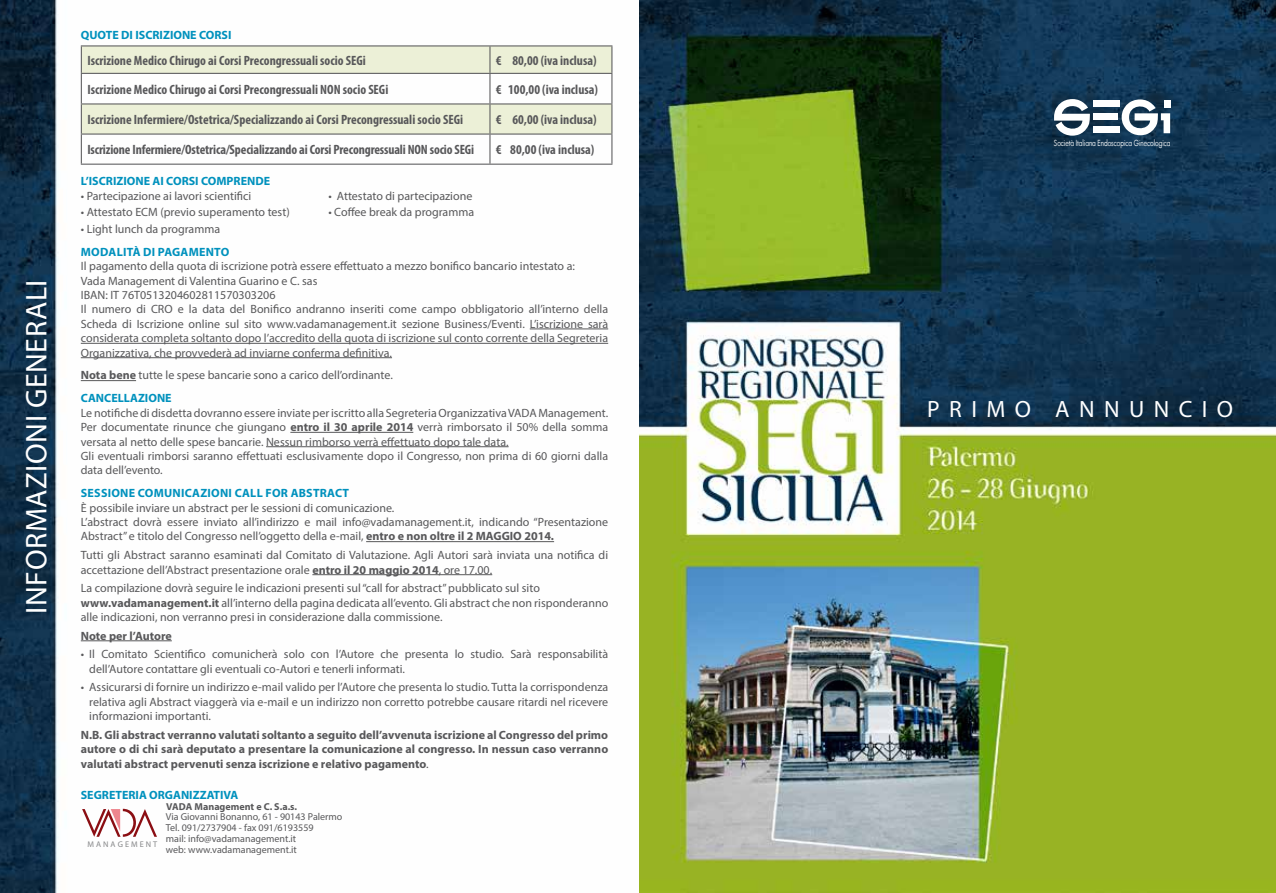
<style>
.page{position:relative;width:1276px;height:893px;background:#fff}
.page>*{position:absolute;margin:0;border:0;box-sizing:border-box;transform-origin:0 0}
.t1{font:30px "Myriad Pro";letter-spacing:.02em;color:#fff}
.t2{font:23.55px "Myriad Pro";letter-spacing:.4em;color:#fff}
.t3{font:700 condensed 13.5px "Myriad Pro";color:#58585a}
.t4{font:12px/14.4px "Myriad Pro";color:#58585a}
.t5{font:700 12px/14.4px "Myriad Pro";color:#58585a;text-align:justify}
.t6{font:700 12px "Myriad Pro";color:#0091bd}
.t7{font:700 12px "Myriad Pro";letter-spacing:.02em;color:#0091bd}
.t8{font:10.05px/10.8px "Myriad Pro";color:#58585a}
.t9{font:700 10.05px "Myriad Pro";color:#58585a}
.t10{font:8.25px "Luz Sans";color:#fff;scale:.77 1}
.t11{font:8.25px "Myriad Pro";letter-spacing:.25em;color:#858688}
.s1{font-weight:700}
.s2{font-weight:700;color:#0091bd}
.s3{font-weight:400}
</style>
<div class="page">
<img style="left:0;top:0;width:1276px;height:893px">
<hr style="left:530px;top:329px;width:78px;height:1px;background:#58585a">
<hr style="left:81px;top:343px;width:527px;height:1px;background:#58585a">
<hr style="left:81px;top:357px;width:311px;height:1px;background:#58585a">
<hr style="left:81px;top:380px;width:55px;height:1px;background:#58585a">
<hr style="left:290px;top:432px;width:123px;height:1px;background:#58585a">
<hr style="left:266px;top:446px;width:242px;height:1px;background:#58585a">
<hr style="left:366px;top:541px;width:188px;height:1px;background:#58585a">
<hr style="left:312px;top:574px;width:180px;height:1px;background:#58585a">
<hr style="left:81px;top:640px;width:91px;height:1px;background:#58585a">
<svg style="left:82px;top:46px;width:529px;height:88px;fill:#ecf0d7"></svg>
<hr style="left:81px;top:45px;width:409px;height:1px;background:#58585a">
<hr style="left:490px;top:45px;width:122px;height:1px;background:#58585a">
<svg style="left:81px;top:46px;width:1px;height:57px"></svg>
<hr style="left:81px;top:104px;width:1px;height:30px;background:#58585a">
<svg style="left:81px;top:135px;width:1px;height:29px"></svg>
<hr style="left:81px;top:73px;width:409px;height:1px;background:#58585a">
<hr style="left:490px;top:73px;width:122px;height:1px;background:#58585a">
<svg style="left:489px;top:46px;width:1px;height:57px"></svg>
<svg style="left:611px;top:46px;width:1px;height:57px"></svg>
<hr style="left:489px;top:104px;width:1px;height:30px;background:#58585a">
<hr style="left:611px;top:104px;width:1px;height:30px;background:#58585a">
<svg style="left:489px;top:135px;width:1px;height:29px"></svg>
<svg style="left:611px;top:135px;width:1px;height:29px"></svg>
<hr style="left:81px;top:103px;width:409px;height:1px;background:#58585a">
<hr style="left:490px;top:103px;width:122px;height:1px;background:#58585a">
<hr style="left:81px;top:134px;width:409px;height:1px;background:#58585a">
<hr style="left:490px;top:134px;width:122px;height:1px;background:#58585a">
<hr style="left:81px;top:164px;width:409px;height:1px;background:#58585a">
<hr style="left:490px;top:164px;width:122px;height:1px;background:#58585a">
<svg style="left:82px;top:809px;width:75px;height:28px"></svg>
<div style="left:1093px;top:127px;width:27px;height:6px;background:#fff"></div>
<div style="left:1093px;top:101px;width:27px;height:6px;background:#fff"></div>
<div style="left:1093px;top:114px;width:24px;height:6px;background:#fff"></div>
<svg style="left:1121px;top:99px;width:49px;height:36px"></svg>
<svg style="left:1054px;top:99px;width:36px;height:37px"></svg>
<h1 class="t1" style="left:18px;top:614px;width:336px;rotate:-90deg">INFORMAZIONI GENERALI</h1>
<p class="t6" style="left:81px;top:27px;width:152px">QUOTE DI ISCRIZIONE CORSI</p>
<p class="t3" style="left:87px;top:52px;width:280px">Iscrizione Medico Chirugo ai Corsi Precongressuali socio SEGi</p>
<p class="t3" style="left:496px;top:52px;width:102px">€ 80,00 (iva inclusa)</p>
<p class="t3" style="left:87px;top:81px;width:302px">Iscrizione Medico Chirugo ai Corsi Precongressuali NON socio SEGi</p>
<p class="t3" style="left:496px;top:81px;width:104px">€ 100,00 (iva inclusa)</p>
<p class="t3" style="left:87px;top:111px;width:377px">Iscrizione Infermiere/Ostetrica/Specializzando ai Corsi Precongressuali socio SEGi</p>
<p class="t3" style="left:496px;top:111px;width:102px">€ 60,00 (iva inclusa)</p>
<p class="t3" style="left:87px;top:141px;width:388px">Iscrizione Infermiere/Ostetrica/Specializzando ai Corsi Precongressuali NON socio SEGi</p>
<p class="t3" style="left:496px;top:141px;width:100px">€ 80,00 (iva inclusa)</p>
<p class="t6" style="left:81px;top:173px;width:191px">L’ISCRIZIONE AI CORSI COMPRENDE</p>
<p class="t4" style="left:81px;top:188px;width:172px">• Partecipazione ai lavori scientifici</p>
<p class="t4" style="left:328px;top:188px;width:145px">• Attestato di partecipazione</p>
<p class="t4" style="left:81px;top:205px;width:210px">• Attestato ECM (previo superamento test)</p>
<p class="t4" style="left:328px;top:205px;width:147px">• Coffee break da programma</p>
<p class="t4" style="left:81px;top:221px;width:141px">• Light lunch da programma</p>
<p class="t7" style="left:81px;top:244px;width:150px">MODALITÀ DI PAGAMENTO</p>
<p class="t4" style="left:81px;top:259px;width:529px">Il pagamento della quota di iscrizione potrà essere effettuato a mezzo bonifico bancario intestato a:<br>Vada Management di Valentina Guarino e C. sas<br>IBAN: IT 76T0513204602811570303206<br>Il numero di CRO e la data del Bonifico andranno inseriti come campo obbligatorio all’interno della Scheda di Iscrizione online sul sito www.vadamanagement.it sezione Business/Eventi. L’iscrizione sarà considerata completa soltanto dopo l’accredito della quota di iscrizione sul conto corrente della Segreteria Organizzativa, che provvederà ad inviarne conferma definitiva.</p>
<p class="t4" style="left:81px;top:364px;width:313px;line-height:23px"><span class="s1">Nota bene</span> tutte le spese bancarie sono a carico dell’ordinante.<br><span class="s2">CANCELLAZIONE</span></p>
<p class="t4" style="left:81px;top:405px;width:529px">Le notifiche di disdetta dovranno essere inviate per iscritto alla Segreteria Organizzativa VADA Management.<br>Per documentate rinunce che giungano <span class="s1">entro il 30 aprile 2014</span> verrà rimborsato il 50% della somma versata al netto delle spese bancarie. Nessun rimborso verrà effettuato dopo tale data.<br>Gli eventuali rimborsi saranno effettuati esclusivamente dopo il Congresso, non prima di 60 giorni dalla data dell’evento.</p>
<p class="t7" style="left:81px;top:485px;width:270px">SESSIONE COMUNICAZIONI CALL FOR ABSTRACT</p>
<p class="t4" style="left:81px;top:500px;width:529px">È possibile inviare un abstract per le sessioni di comunicazione.<br>L’abstract dovrà essere inviato all’indirizzo e mail info@vadamanagement.it, indicando “Presentazione<br>Abstract” e titolo del Congresso nell’oggetto della e-mail, <span class="s1">entro e non oltre il 2 MAGGIO 2014.</span></p>
<p class="t4" style="left:81px;top:548px;width:529px">Tutti gli Abstract saranno esaminati dal Comitato di Valutazione. Agli Autori sarà inviata una notifica di accettazione dell’Abstract presentazione orale <span class="s1">entro il 20 maggio 2014</span>, ore 17.00.</p>
<p class="t4" style="left:81px;top:581px;width:529px">La compilazione dovrà seguire le indicazioni presenti sul “call for abstract” pubblicato sul sito <span class="s1">www.vadamanagement.it</span> all’interno della pagina dedicata all’evento. Gli abstract che non risponderanno alle indicazioni, non verranno presi in considerazione dalla commissione.</p>
<p class="t5" style="left:81px;top:628px;width:92px">Note per l’Autore</p>
<p class="t4" style="left:89px;top:647px;width:520px;text-indent:-9px">• Il Comitato Scientifico comunicherà solo con l’Autore che presenta lo studio. Sarà responsabilità dell’Autore contattare gli eventuali co-Autori e tenerli informati.</p>
<p class="t4" style="left:89px;top:680px;width:520px;text-align:justify;text-indent:-9px">• Assicurarsi di fornire un indirizzo e-mail valido per l’Autore che presenta lo studio. Tutta la corrispondenza relativa agli Abstract viaggerà via e-mail e un indirizzo non corretto potrebbe causare ritardi nel ricevere informazioni importanti.</p>
<p class="t5" style="left:81px;top:727px;width:529px">N.B. Gli abstract verranno valutati soltanto a seguito dell’avvenuta iscrizione al Congresso del primo autore o di chi sarà deputato a presentare la comunicazione al congresso. In nessun caso verranno valutati abstract pervenuti senza iscrizione e relativo pagamento<span class="s3">.</span></p>
<p class="t6" style="left:81px;top:787px;width:159px">SEGRETERIA ORGANIZZATIVA</p>
<p class="t11" style="left:87px;top:839px;width:71px">MANAGEMENT</p>
<p class="t9" style="left:166px;top:800px;width:133px">VADA Management e C. S.a.s.</p>
<p class="t8" style="left:166px;top:811px;width:178px">Via Giovanni Bonanno, 61 - 90143 Palermo Tel. 091/2737904 - fax 091/6193559<br>mail: info@vadamanagement.it<br>web: www.vadamanagement.it</p>
<p class="t10" style="left:1054px;top:137px;width:153px">Società Italiana Endoscopica Ginecologica</p>
<h2 class="t2" style="left:927px;top:395px;width:307px">PRIMO ANNUNCIO</h2>
</div>
